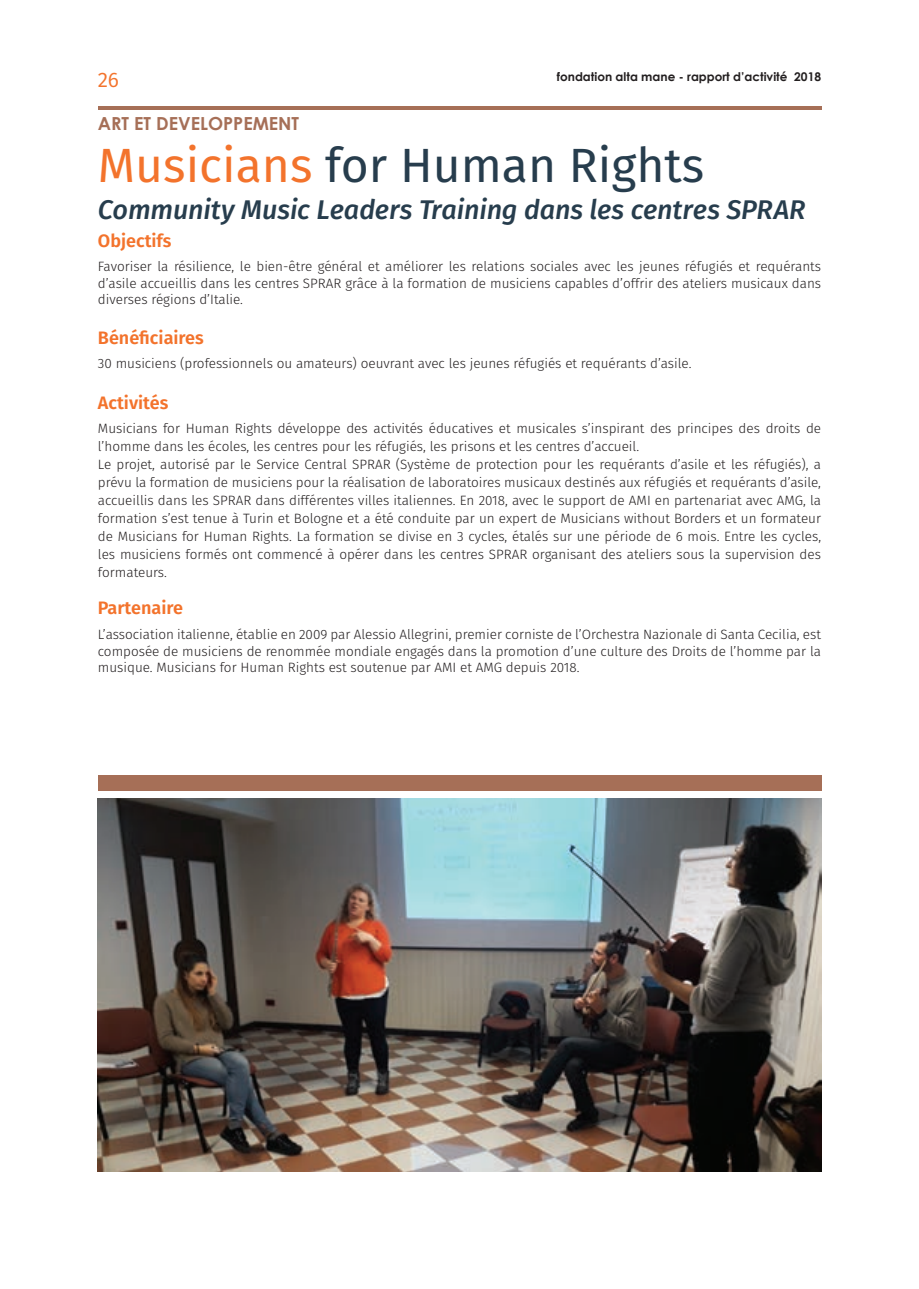
<style>
.page{position:relative;width:919px;height:1289px;background:#fff}
.page>*{position:absolute;margin:0;border:0;box-sizing:border-box;transform-origin:0 0}
.t1{font:48px "Fira Sans";color:#273d4d}
.t2{font:italic 500 27px "Fira Sans";letter-spacing:-.005em;color:#273d4d}
.t3{font:21px "Fira Sans";color:#f3732c}
.t4{font:600 18px "Fira Sans";color:#f3732c}
.t5{font:700 18px "Century Gothic";color:#a66f57}
.t6{font:300 13.5px/18px "Fira Sans";color:#231f20;text-align:justify}
.t7{font:700 12px "Century Gothic";color:#231f20}
.s1{color:#f3732c}
</style>
<div class="page">
<hr style="left:98px;top:106px;width:723px;height:3px;background:#a66f57">
<img style="left:98px;top:798px;width:723px;height:372px">
<div style="left:98px;top:775px;width:723px;height:15px;background:#a66f57"></div>
<h3 class="t3" style="left:98px;top:64px;width:23px">26</h3>
<p class="t7" style="left:556px;top:69px;width:266px">fondation alta mane - rapport d’activité 2018</p>
<h3 class="t5" style="left:98px;top:112px;width:203px">ART ET DEVELOPPEMENT</h3>
<h1 class="t1" style="left:98px;top:129px;width:608px"><span class="s1">Musicians</span> for Human Rights</h1>
<h2 class="t2" style="left:98px;top:188px;width:709px">Community Music Leaders Training dans les centres SPRAR</h2>
<h3 class="t4" style="left:98px;top:226px;width:75px">Objectifs</h3>
<p class="t6" style="left:98px;top:258px;width:724px;line-height:16.5px">Favoriser la résilience, le bien-être général et améliorer les relations sociales avec les jeunes réfugiés et requérants d’asile accueillis dans les centres SPRAR grâce à la formation de musiciens capables d’offrir des ateliers musicaux dans diverses régions d’Italie.</p>
<h3 class="t4" style="left:98px;top:323px;width:107px">Bénéficiaires</h3>
<p class="t6" style="left:98px;top:354px;width:595px">30 musiciens (professionnels ou amateurs) oeuvrant avec les jeunes réfugiés et requérants d’asile.</p>
<h3 class="t4" style="left:98px;top:387px;width:72px">Activités</h3>
<p class="t6" style="left:98px;top:419px;width:724px;text-align:left">Musicians for Human Rights développe des activités éducatives et musicales s’inspirant des principes des droits de l’homme dans les écoles, les centres pour les réfugiés, les prisons et les centres d’accueil.<br>Le projet, autorisé par le Service Central SPRAR (Système de protection pour les requérants d’asile et les réfugiés), a prévu la formation de musiciens pour la réalisation de laboratoires musicaux destinés aux réfugiés et requérants d’asile, accueillis dans les SPRAR dans différentes villes italiennes. En 2018, avec le support de AMI en partenariat avec AMG, la formation s’est tenue à Turin et Bologne et a été conduite par un expert de Musicians without Borders et un formateur de Musicians for Human Rights. La formation se divise en 3 cycles, étalés sur une période de 6 mois. Entre les cycles, les musiciens formés ont commencé à opérer dans les centres SPRAR organisant des ateliers sous la supervision des formateurs.</p>
<h3 class="t4" style="left:98px;top:592px;width:87px">Partenaire</h3>
<p class="t6" style="left:98px;top:626px;width:724px;line-height:16.5px">L’association italienne, établie en 2009 par Alessio Allegrini, premier corniste de l’Orchestra Nazionale di Santa Cecilia, est composée de musiciens de renommée mondiale engagés dans la promotion d’une culture des Droits de l’homme par la musique. Musicians for Human Rights est soutenue par AMI et AMG depuis 2018.</p>
</div>
